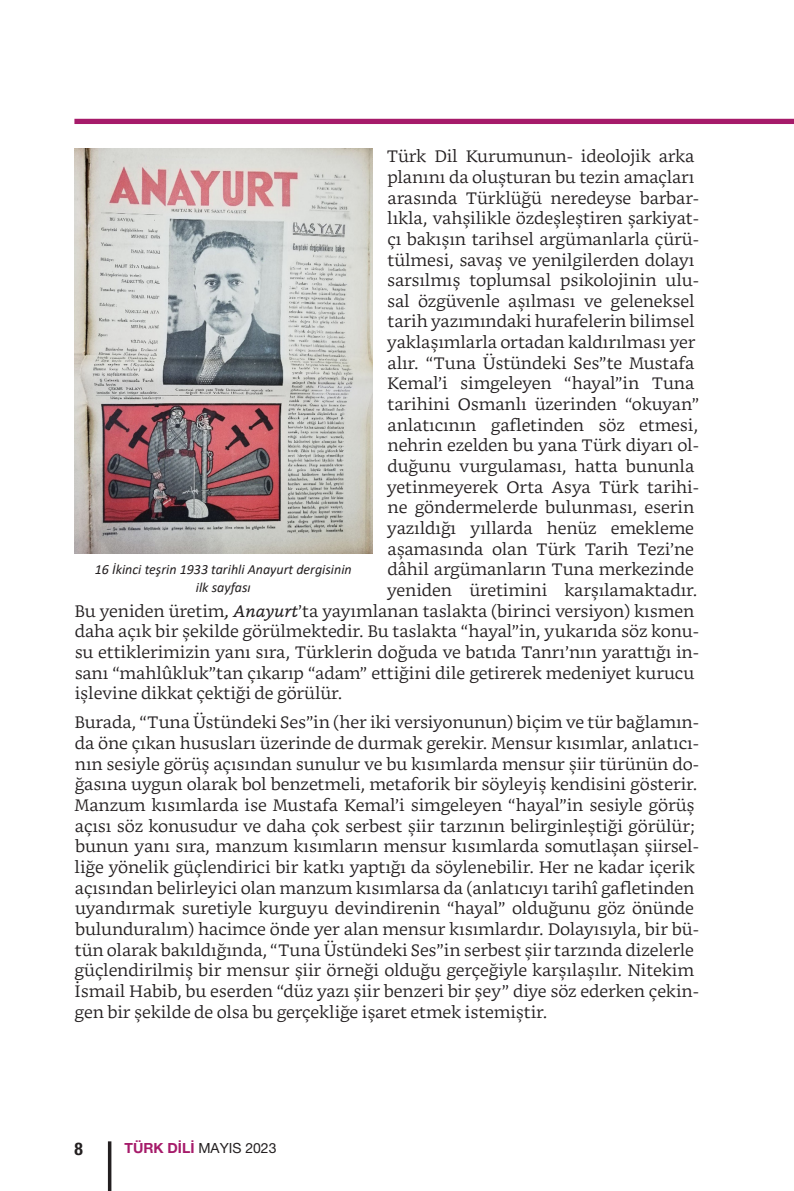
<style>
.page{position:relative;width:794px;height:1191px;background:#fff}
.page>*{position:absolute;margin:0;border:0;box-sizing:border-box;transform-origin:0 0}
.t1{font:700 condensed 17.5px "Helvetica Neue LT Pro";color:#231f20}
.t2{font:300 16.62px/20.7px "Bookerly";color:#231f20}
.ALINTI{font:italic 14px/18.4px "Calibri";color:#231f20;text-align:center}
.t3{font:14px "Helvetica Neue LT Pro";color:#231f20}
.s1{font-weight:400;font-style:italic}
.s2{font-weight:700;color:#a61b6a}
</style>
<div class="page">
<div style="left:74px;top:119px;width:720px;height:5px;background:#a61b6a"></div>
<hr style="left:108px;top:1141px;width:3px;height:50px;background:#231f20">
<img style="left:74px;top:149px;width:298px;height:405px">
<p class="t2" style="left:387px;top:146px;width:309px">Türk Dil Kurumunun- ideolojik arka</p>
<p class="t2" style="left:387px;top:167px;width:308px">planını da oluşturan bu tezin amaçları</p>
<p class="t2" style="left:387px;top:187px;width:313px">arasında Türklüğü neredeyse barbar-</p>
<p class="t2" style="left:387px;top:208px;width:313px">lıkla, vahşilikle özdeşleştiren şarkiyat-</p>
<p class="t2" style="left:387px;top:229px;width:313px">çı bakışın tarihsel argümanlarla çürü-</p>
<p class="t2" style="left:387px;top:249px;width:308px">tülmesi, savaş ve yenilgilerden dolayı</p>
<p class="t2" style="left:387px;top:270px;width:313px">sarsılmış toplumsal psikolojinin ulu-</p>
<p class="t2" style="left:387px;top:291px;width:308px">sal özgüvenle aşılması ve geleneksel</p>
<p class="t2" style="left:387px;top:311px;width:308px">tarih yazımındaki hurafelerin bilimsel</p>
<p class="t2" style="left:387px;top:332px;width:310px">yaklaşımlarla ortadan kaldırılması yer</p>
<p class="t2" style="left:387px;top:353px;width:308px">alır. “Tuna Üstündeki Ses”te Mustafa</p>
<p class="t2" style="left:387px;top:373px;width:308px">Kemal’i simgeleyen “hayal”in Tuna</p>
<p class="t2" style="left:387px;top:394px;width:313px">tarihini Osmanlı üzerinden “okuyan”</p>
<p class="t2" style="left:387px;top:415px;width:312px">anlatıcının gafletinden söz etmesi,</p>
<p class="t2" style="left:387px;top:435px;width:313px">nehrin ezelden bu yana Türk diyarı ol-</p>
<p class="t2" style="left:387px;top:456px;width:308px">duğunu vurgulaması, hatta bununla</p>
<p class="t2" style="left:387px;top:476px;width:313px">yetinmeyerek Orta Asya Türk tarihi-</p>
<p class="t2" style="left:387px;top:497px;width:308px">ne göndermelerde bulunması, eserin</p>
<p class="t2" style="left:387px;top:518px;width:308px">yazıldığı yıllarda henüz emekleme</p>
<p class="t2" style="left:387px;top:538px;width:308px">aşamasında olan Türk Tarih Tezi’ne</p>
<p class="t2" style="left:387px;top:559px;width:308px">dâhil argümanların Tuna merkezinde</p>
<p class="t2" style="left:387px;top:580px;width:312px">yeniden üretimini karşılamaktadır.</p>
<p class="t2" style="left:74px;top:600px;width:621px">Bu yeniden üretim<span class="s1">, Anayurt</span>’ta yayımlanan taslakta (birinci versiyon) kısmen</p>
<p class="t2" style="left:75px;top:621px;width:625px">daha açık bir şekilde görülmektedir. Bu taslakta “hayal”in, yukarıda söz konu-</p>
<p class="t2" style="left:75px;top:642px;width:625px">su ettiklerimizin yanı sıra, Türklerin doğuda ve batıda Tanrı’nın yarattığı in-</p>
<p class="t2" style="left:75px;top:662px;width:621px">sanı “mahlûkluk”tan çıkarıp “adam” ettiğini dile getirerek medeniyet kurucu</p>
<p class="t2" style="left:75px;top:683px;width:269px">işlevine dikkat çektiği de görülür.</p>
<p class="t2" style="left:74px;top:712px;width:626px">Burada, “Tuna Üstündeki Ses”in (her iki versiyonunun) biçim ve tür bağlamın&shy;da öne çıkan hususları üzerinde de durmak gerekir. Mensur kısımlar, anlatıcı&shy;nın sesiyle görüş açısından sunulur ve bu kısımlarda mensur şiir türünün do&shy;ğasına uygun olarak bol benzetmeli, metaforik bir söyleyiş kendisini gösterir.<br>Manzum kısımlarda ise Mustafa Kemal’i simgeleyen “hayal”in sesiyle görüş açısı söz konusudur ve daha çok serbest şiir tarzının belirginleştiği görülür; bunun yanı sıra, manzum kısımların mensur kısımlarda somutlaşan şiirsel&shy;liğe yönelik güçlendirici bir katkı yaptığı da söylenebilir. Her ne kadar içerik açısından belirleyici olan manzum kısımlarsa da (anlatıcıyı tarihî gafletinden uyandırmak suretiyle kurguyu devindirenin “hayal” olduğunu göz önünde bulunduralım) hacimce önde yer alan mensur kısımlardır. Dolayısıyla, bir bü&shy;tün olarak bakıldığında, “Tuna Üstündeki Ses”in serbest şiir tarzında dizelerle güçlendirilmiş bir mensur şiir örneği olduğu gerçeğiyle karşılaşılır. Nitekim İsmail Habib, bu eserden “düz yazı şiir benzeri bir şey” diye söz ederken çekin&shy;gen bir şekilde de olsa bu gerçekliğe işaret etmek istemiştir.</p>
<p class="ALINTI" style="left:95px;top:559px;width:258px">16 İkinci teşrin 1933 tarihli Anayurt dergisinin ilk sayfası</p>
<p class="t1" style="left:74px;top:1138px;width:10px">8</p>
<p class="t3" style="left:125px;top:1139px;width:153px"><span class="s2">TÜRK DİLİ</span> MAYIS 2023</p>
</div>
